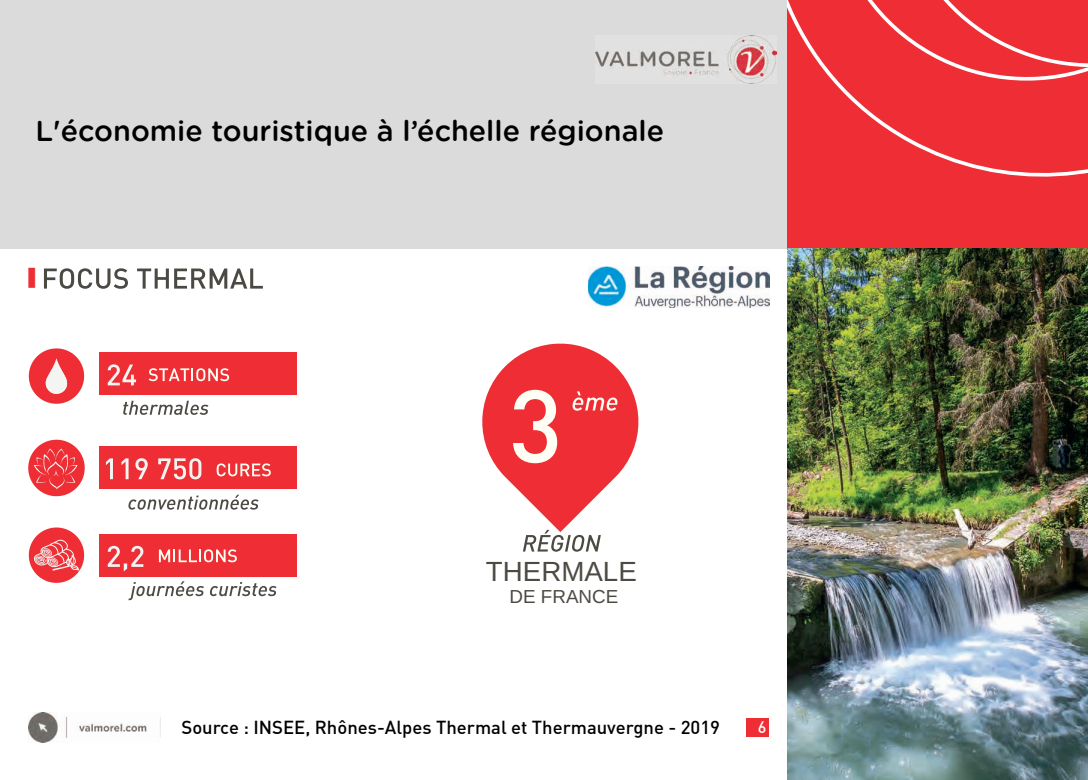
<style>
.page{position:relative;width:1088px;height:780px;background:#fff}
.page>*{position:absolute;margin:0;border:0;box-sizing:border-box;transform-origin:0 0}
.t1{font:500 28.75px "Gotham Rounded";color:#000001}
.t2{font:27.75px "Arimo";color:#4c4a43}
.t3{font:20px "DejaVu Sans";color:#ee2e34}
.t4{font:18.88px "Arimo";color:#4c4a43}
.t5{font:500 18.5px "DIN Pro";color:#000001}
.t6{font:500 16.25px "DIN Pro";color:#fff}
</style>
<div class="page">
<svg style="left:44px;top:268px;width:84px;height:21px"></svg>
<svg style="left:137px;top:268px;width:126px;height:20px"></svg>
<div style="left:0;top:0;width:1088px;height:248px;background:#dadbda"></div>
<div style="left:787px;top:0;width:301px;height:287px;background:#ee2d34"></div>
<svg style="left:787px;top:0;width:301px;height:177px"></svg>
<img style="left:595px;top:35px;width:181px;height:48px">
<img style="left:28px;top:712px;width:119px;height:30px">
<img style="left:588px;top:266px;width:181px;height:42px">
<img style="left:787px;top:248px;width:301px;height:532px">
<svg style="left:128px;top:494px;width:131px;height:15px"></svg>
<div style="left:99px;top:352px;width:198px;height:43px;background:#ee2e34"></div>
<svg style="left:108px;top:364px;width:28px;height:21px"></svg>
<div style="left:99px;top:534px;width:198px;height:42px;background:#ee2e34"></div>
<svg style="left:108px;top:546px;width:35px;height:25px"></svg>
<svg style="left:123px;top:400px;width:85px;height:15px"></svg>
<svg style="left:128px;top:581px;width:76px;height:19px"></svg>
<svg style="left:210px;top:582px;width:67px;height:14px"></svg>
<svg style="left:29px;top:348px;width:55px;height:56px"></svg>
<svg style="left:28px;top:439px;width:57px;height:57px"></svg>
<svg style="left:29px;top:527px;width:55px;height:56px"></svg>
<div style="left:99px;top:446px;width:198px;height:43px;background:#ee2e34"></div>
<svg style="left:106px;top:458px;width:7px;height:21px"></svg>
<svg style="left:121px;top:458px;width:8px;height:21px"></svg>
<svg style="left:135px;top:458px;width:13px;height:21px"></svg>
<svg style="left:158px;top:458px;width:43px;height:21px"></svg>
<svg style="left:217px;top:463px;width:54px;height:13px"></svg>
<svg style="left:149px;top:368px;width:80px;height:13px"></svg>
<svg style="left:482px;top:343px;width:157px;height:208px"></svg>
<svg style="left:159px;top:549px;width:78px;height:13px"></svg>
<div style="left:747px;top:718px;width:22px;height:18px;background:#ee2e34"></div>
<h1 class="t1" style="left:35px;top:110px;width:630px">L'économie touristique à l’échelle régionale</h1>
<p class="t3" style="left:23px;top:259px;width:18px">❚</p>
<h2 class="t2" style="left:486px;top:551px;width:152px">THERMALE</h2>
<p class="t4" style="left:509px;top:583px;width:110px">DE FRANCE</p>
<p class="t5" style="left:181px;top:712px;width:540px">Source : INSEE, Rhônes-Alpes Thermal et Thermauvergne - 2019</p>
<p class="t6" style="left:758px;top:713px;width:10px">6</p>
</div>
